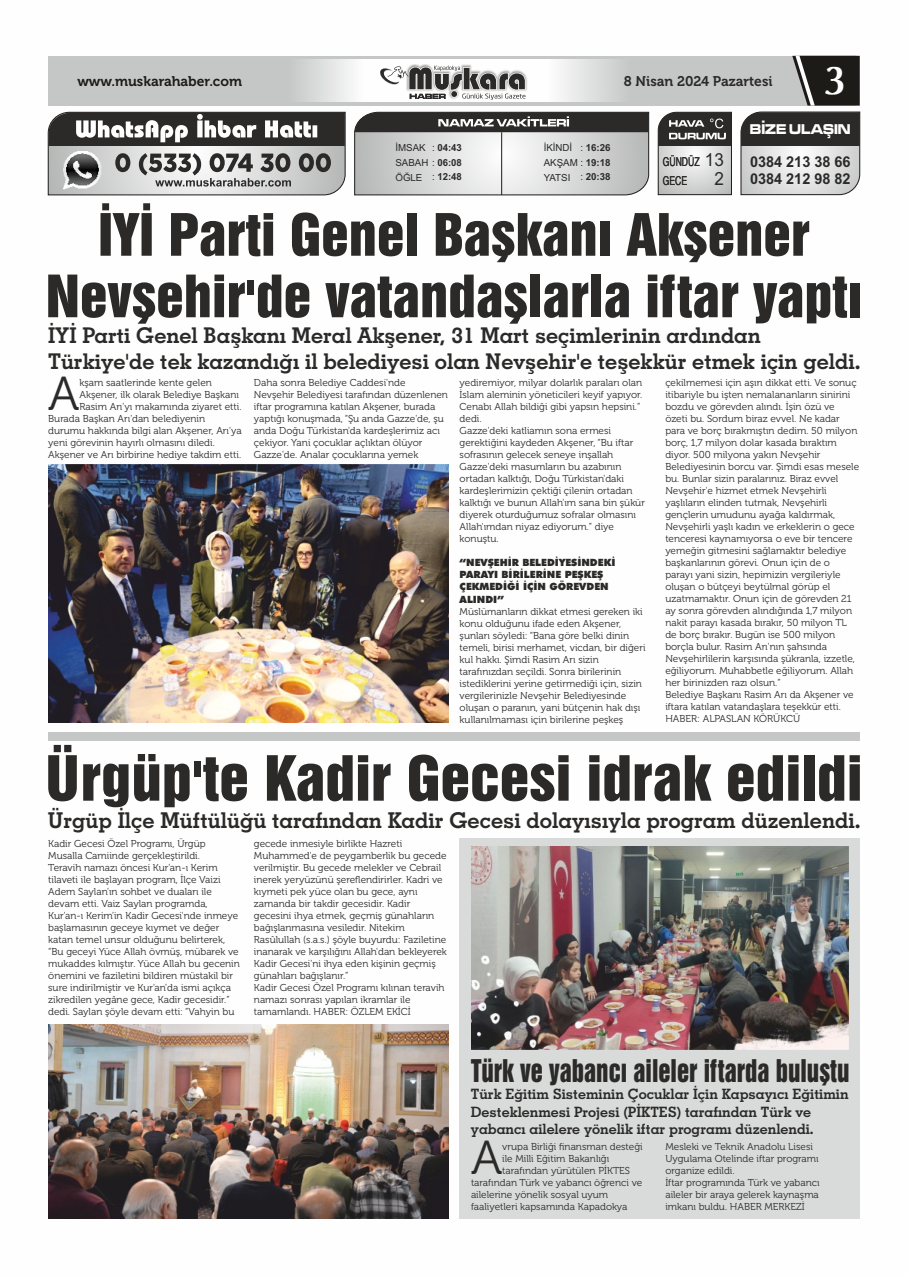
<style>
.page{position:relative;width:908px;height:1276px;background:#fff}
.page>*{position:absolute;margin:0;border:0;box-sizing:border-box;transform-origin:0 0}
.t1{font:56.8px "Swiss 921 BT";color:#2b2a29;scale:1.07 1}
.t2{font:53.3px/61.5px "Swiss 921 BT";color:#2b2a29;text-align:center;scale:1.06 1}
.t3{font:47.5px "Museo 300";color:#2b2a29}
.t4{font:700 40.7px "Optima";color:#fefefe}
.t5{font:28.6px "Swiss 921 BT";color:#2b2a29;scale:.87 1}
.t6{font:21.8px "Geometric Slabserif 703 Bold BT";color:#2b2a29}
.t7{font:21.7px/26px "Geometric Slabserif 703 Bold BT";color:#2b2a29}
.t8{font:18.1px "Arial";color:#2b2a29;scale:.94 1}
.t9{font:700 15px/17.1px "Arial Narrow";color:#2b2a29;scale:1.17 1}
.t10{font:14.7px "Microgramma D Bold Exte";color:#fefefe;scale:.85 1}
.t11{font:14.3px/17.1px "Geometric Slabserif 703 Bold BT";color:#2b2a29}
.t12{font:14px "Museo 700";color:#1c1b17}
.t13{font:14px "Museo 700";color:#2b2a29}
.t14{font:condensed 12.3px "Helvetica";color:#2b2a29;scale:.86 1}
.t15{font:10px/12px "Museo 300";color:#2b2a29}
.t16{font:900 10px/12px "Futura BT";color:#2b2a29}
.t17{font:9.7px/14.8px "Arial";color:#2b2a29}
.t18{font:700 9.7px "Arial";color:#2b2a29}
.s1{font-weight:700}
.s2{font-weight:400}
.s3{font-family:"Arial";font-stretch:normal;font-size:18px}
</style>
<div class="page">
<svg style="left:47px;top:111px;width:299px;height:85px;background:#90908f"></svg>
<svg style="left:354px;top:111px;width:295px;height:85px;background:#b1b1b1"></svg>
<svg style="left:657px;top:111px;width:75px;height:85px;background:#9e9e9d"></svg>
<div style="left:48px;top:56px;width:811px;height:50px;background:#c5c6c6"></div>
<img style="left:303px;top:60px;width:312px;height:41px">
<svg style="left:740px;top:56px;width:120px;height:140px"></svg>
<img style="left:406px;top:64px;width:121px;height:36px">
<svg style="left:378px;top:66px;width:148px;height:36px;background:#aeadad"></svg>
<img style="left:48px;top:465px;width:400px;height:257px">
<div style="left:48px;top:732px;width:811px;height:9px;background:#c5c6c6"></div>
<img style="left:48px;top:1024px;width:400px;height:194px">
<div style="left:459px;top:838px;width:400px;height:380px;background:#d9dada"></div>
<img style="left:471px;top:846px;width:377px;height:204px">
<h3 class="t12" style="left:77px;top:75px;width:166px">www.muskarahaber.com</h3>
<h3 class="t13" style="left:623px;top:75px;width:150px">8 Nisan 2024 Pazartesi</h3>
<h3 class="t4" style="left:822px;top:62px;width:26px">3</h3>
<p class="t17" style="left:395px;top:141px;width:68px">İMSAK<br>SABAH : <span class="s1">06:08</span></p>
<p class="t17" style="left:543px;top:141px;width:68px">İKİNDİ<br>AKŞAM : <span class="s1">19:18</span></p>
<p class="t18" style="left:432px;top:144px;width:31px"><span class="s2">:</span> 04:43</p>
<p class="t18" style="left:580px;top:144px;width:32px"><span class="s2">:</span> 16:26</p>
<p class="t17" style="left:395px;top:171px;width:68px">ÖĞLE : <span class="s1">12:48</span></p>
<p class="t17" style="left:543px;top:171px;width:68px">YATSI : <span class="s1">20:38</span></p>
<h3 class="t10" style="left:749px;top:122px;width:120px">BİZE ULAŞIN</h3>
<p class="t14" style="left:662px;top:157px;width:73px">GÜNDÜZ <span class="s3">13</span></p>
<h3 class="t9" style="left:749px;top:155px;width:87px">0384 213 38 66<br>0384 212 98 82</h3>
<p class="t14" style="left:662px;top:176px;width:30px">GECE</p>
<h3 class="t8" style="left:714px;top:172px;width:12px">2</h3>
<h2 class="t2" style="left:46px;top:211px;width:771px">İYİ Parti Genel Başkanı Akşener<br>Nevşehir'de vatandaşlarla iftar yaptı</h2>
<h3 class="t7" style="left:48px;top:324px;width:813px">İYİ Parti Genel Başkanı Meral Akşener, 31 Mart seçimlerinin ardından<br>Türkiye'de tek kazandığı il belediyesi olan Nevşehir'e teşekkür etmek için geldi.</h3>
<h3 class="t3" style="left:48px;top:374px;width:33px">A</h3>
<p class="t15" style="left:79px;top:378px;width:134px">kşam saatlerinde kente gelen</p>
<p class="t15" style="left:254px;top:378px;width:195px">Daha sonra Belediye Caddesi'nde Nevşehir Belediyesi tarafından düzenlenen iftar programına katılan Akşener, burada yaptığı konuşmada, “Şu anda Gazze'de, şu anda Doğu Türkistan'da kardeşlerimiz acı çekiyor. Yani çocuklar açlıktan ölüyor Gazze'de. Analar çocuklarına yemek</p>
<p class="t15" style="left:459px;top:378px;width:187px">yediremiyor, milyar dolarlık paraları olan İslam aleminin yöneticileri keyif yapıyor.<br>Cenabı Allah bildiği gibi yapsın hepsini.” dedi.<br>Gazze'deki katliamın sona ermesi gerektiğini kaydeden Akşener, “Bu iftar sofrasının gelecek seneye inşallah Gazze'deki masumların bu azabının ortadan kalktığı, Doğu Türkistan'daki kardeşlerimizin çektiği çilenin ortadan kalktığı ve bunun Allah'ım sana bin şükür diyerek oturduğumuz sofralar olmasını Allah'ımdan niyaz ediyorum.” diye konuştu.</p>
<p class="t16" style="left:459px;top:558px;width:157px">“NEVŞEHİR BELEDİYESİNDEKİ<br>PARAYI BİRİLERİNE PEŞKEŞ<br>ÇEKMEDİĞİ İÇİN GÖREVDEN<br>ALINDI”</p>
<p class="t15" style="left:459px;top:606px;width:187px">Müslümanların dikkat etmesi gereken iki konu olduğunu ifade eden Akşener, şunları söyledi: “Bana göre belki dinin temeli, birisi merhamet, vicdan, bir diğeri kul hakkı. Şimdi Rasim Arı sizin tarafınızdan seçildi. Sonra birilerinin istediklerini yerine getirmediği için, sizin vergilerinizle Nevşehir Belediyesinde oluşan o paranın, yani bütçenin hak dışı kullanılmaması için birilerine peşkeş</p>
<p class="t15" style="left:665px;top:378px;width:195px">çekilmemesi için aşırı dikkat etti. Ve sonuç itibariyle bu işten nemalananların sinirini bozdu ve görevden alındı. İşin özü ve özeti bu. Sordum biraz evvel. Ne kadar para ve borç bırakmıştın dedim. 50 milyon borç, 1,7 milyon dolar kasada bıraktım diyor. 500 milyona yakın Nevşehir Belediyesinin borcu var. Şimdi esas mesele bu. Bunlar sizin paralarınız. Biraz evvel Nevşehir'e hizmet etmek Nevşehirli yaşlıların elinden tutmak, Nevşehirli gençlerin umudunu ayağa kaldırmak, Nevşehirli yaşlı kadın ve erkeklerin o gece tenceresi kaynamıyorsa o eve bir tencere yemeğin gitmesini sağlamaktır belediye başkanlarının görevi. Onun için de o parayı yani sizin, hepimizin vergileriyle oluşan o bütçeyi beytülmal görüp el uzatmamaktır. Onun için de görevden 21 ay sonra görevden alındığında 1,7 milyon nakit parayı kasada bırakır, 50 milyon TL de borç bırakır. Bugün ise 500 milyon borçla bulur. Rasim Arı'nın şahsında Nevşehirlilerin karşısında şükranla, izzetle, eğiliyorum. Muhabbetle eğiliyorum. Allah her birinizden razı olsun.”<br>Belediye Başkanı Rasim Arı da Akşener ve iftara katılan vatandaşlara teşekkür etti.<br>HABER: ALPASLAN KÖRÜKCÜ</p>
<h1 class="t1" style="left:46px;top:757px;width:764px">Ürgüp'te Kadir Gecesi idrak edildi</h1>
<h3 class="t6" style="left:47px;top:811px;width:814px">Ürgüp İlçe Müftülüğü tarafından Kadir Gecesi dolayısıyla program düzenlendi.</h3>
<p class="t15" style="left:48px;top:839px;width:193px">Kadir Gecesi Özel Programı, Ürgüp Musalla Camiinde gerçekleştirildi.<br>Teravih namazı öncesi Kur'an-ı Kerim tilaveti ile başlayan program, İlçe Vaizi Adem Saylan'ın sohbet ve duaları ile devam etti. Vaiz Saylan programda, Kur'an-ı Kerim'in Kadir Gecesi'nde inmeye başlamasının geceye kıymet ve değer katan temel unsur olduğunu belirterek, “Bu geceyi Yüce Allah övmüş, mübarek ve mukaddes kılmıştır. Yüce Allah bu gecenin önemini ve faziletini bildiren müstakil bir sure indirilmiştir ve Kur'an'da ismi açıkça zikredilen yegâne gece, Kadir gecesidir.” dedi. Saylan şöyle devam etti: “Vahyin bu</p>
<p class="t15" style="left:254px;top:839px;width:194px">gecede inmesiyle birlikte Hazreti Muhammed'e de peygamberlik bu gecede verilmiştir. Bu gecede melekler ve Cebrail inerek yeryüzünü şereflendirirler. Kadri ve kıymeti pek yüce olan bu gece, aynı zamanda bir takdir gecesidir. Kadir gecesini ihya etmek, geçmiş günahların bağışlanmasına vesiledir. Nitekim Rasûlullah (s.a.s.) şöyle buyurdu: Faziletine inanarak ve karşılığını Allah'dan bekleyerek Kadir Gecesi'ni ihya eden kişinin geçmiş günahları bağışlanır.”<br>Kadir Gecesi Özel Programı kılınan teravih namazı sonrası yapılan ikramlar ile tamamlandı. HABER: ÖZLEM EKİCİ</p>
<p class="t15" style="left:79px;top:390px;width:161px">Akşener, ilk olarak Belediye Başkanı</p>
<p class="t15" style="left:79px;top:402px;width:164px">Rasim Arı'yı makamında ziyaret etti.</p>
<p class="t15" style="left:48px;top:414px;width:158px">Burada Başkan Arı'dan belediyenin</p>
<p class="t15" style="left:48px;top:426px;width:195px">durumu hakkında bilgi alan Akşener, Arı'ya</p>
<p class="t15" style="left:48px;top:438px;width:168px">yeni görevinin hayırlı olmasını diledi.</p>
<p class="t15" style="left:48px;top:450px;width:194px">Akşener ve Arı birbirine hediye takdim etti.</p>
<h3 class="t5" style="left:471px;top:1060px;width:436px">Türk ve yabancı aileler iftarda buluştu</h3>
<h3 class="t11" style="left:470px;top:1087px;width:379px">Türk Eğitim Sisteminin Çocuklar İçin Kapsayıcı Eğitimin<br>Desteklenmesi Projesi (PİKTES) tarafından Türk ve yabancı ailelere yönelik iftar programı düzenlendi.</h3>
<h3 class="t3" style="left:471px;top:1138px;width:33px">A</h3>
<p class="t15" style="left:502px;top:1142px;width:142px">vrupa Birliği finansman desteği</p>
<p class="t15" style="left:502px;top:1154px;width:108px">ile Milli Eğitim Bakanlığı</p>
<p class="t15" style="left:502px;top:1166px;width:129px">tarafından yürütülen PİKTES</p>
<p class="t15" style="left:471px;top:1178px;width:173px">tarafından Türk ve yabancı öğrenci ve</p>
<p class="t15" style="left:471px;top:1190px;width:139px">ailelerine yönelik sosyal uyum</p>
<p class="t15" style="left:471px;top:1202px;width:158px">faaliyetleri kapsamında Kapadokya</p>
<p class="t15" style="left:665px;top:1142px;width:156px">Mesleki ve Teknik Anadolu Lisesi<br>Uygulama Otelinde iftar programı organize edildi.<br>İftar programında Türk ve yabancı aileler bir araya gelerek kaynaşma imkanı buldu. HABER MERKEZİ</p>
</div>
